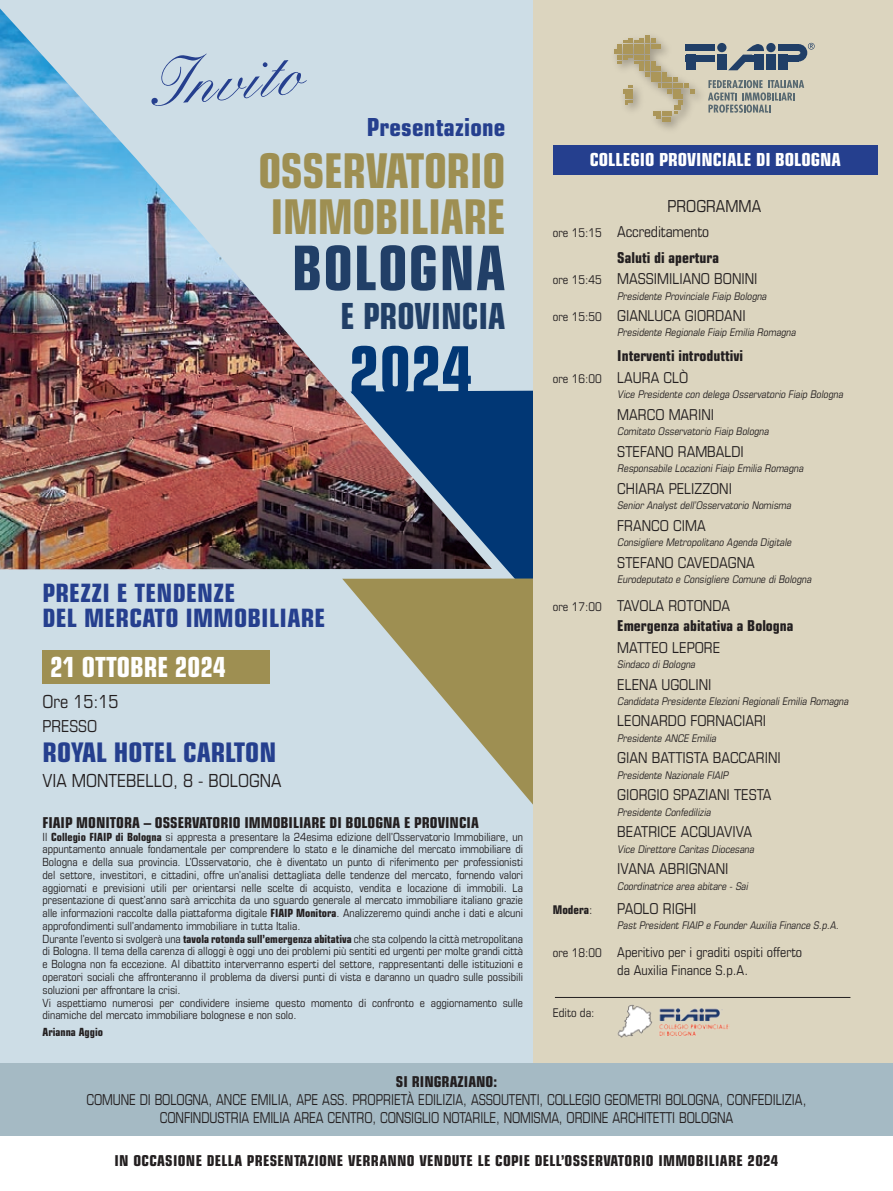
<style>
.page{position:relative;width:893px;height:1191px;background:#fff}
.page>*{position:absolute;margin:0;border:0;box-sizing:border-box;transform-origin:0 0}
.t1{font:500 66px "Kuenstler Script LT Std";color:#253f8e}
.t2{font:700 condensed 65.25px "Eurostile LT Std";color:#013775;scale:.95 1}
.t3{font:700 condensed 61.5px "Eurostile LT Std";letter-spacing:.02em;color:#213f67;scale:.92 1}
.t4{font:700 condensed 48px "Eurostile LT Std";letter-spacing:-.01em;color:#9e8f52;scale:.92 1}
.t5{font:700 condensed 36px "Eurostile LT Std";color:#213f67;scale:.92 1}
.t6{font:700 condensed 27.75px "Eurostile LT Std";color:#fff;scale:.92 1}
.t7{font:700 condensed 27px "Eurostile LT Std";color:#253f8e}
.t8{font:700 condensed 25.35px "Eurostile LT Std";letter-spacing:.01em;color:#253f8e}
.t9{font:700 condensed 24.9px "Eurostile LT Std";letter-spacing:.01em;color:#253f8e}
.t10{font:condensed 18px "Eurostile LT Std";color:#231f20}
.t11{font:700 condensed 18px "Eurostile LT Std";color:#fff}
.t12{font:condensed 16.5px "Eurostile LT Std";color:#231f20}
.Normale{font:condensed 15px "Eurostile LT Std";color:#231f20}
.Normale-2{font:condensed 15px/18px "Eurostile LT Std";color:#231f20;text-align:center;scale:.9 1}
.Normale-3{font:700 condensed 15px/19.6px "Eurostile LT Std";color:#231f20}
.Normale-4{font:700 condensed 15px "Eurostile LT Std";letter-spacing:.02em;color:#231f20}
.t13{font:condensed 13.5px/18.1px "Eurostile LT Std";color:#231f20}
.t14{font:condensed 12px "Eurostile LT Std";color:#231f20}
.t15{font:700 condensed 12px "Eurostile LT Std";color:#231f20}
.t16{font:condensed 11.25px/12.8px "Eurostile LT Std";color:#231f20;text-align:justify}
.t17{font:700 condensed 11.25px "Eurostile LT Std";color:#231f20}
.t18{font:italic condensed 10.5px "Eurostile LT Std";color:#231f20}
.s1{font-size:12px}
.s2{font-size:15px}
.s3{font-weight:400;font-size:12px}
.s4{font-weight:400}
.s5{font-weight:700}
</style>
<div class="page">
<div style="left:0;top:0;width:536px;height:1127px;background:#cddde6"></div>
<img style="left:0;top:9px;width:350px;height:560px">
<svg style="left:350px;top:390px;width:184px;height:188px;background:#34486c"></svg>
<div style="left:43px;top:650px;width:227px;height:33px;background:#9e8f52"></div>
<svg style="left:342px;top:578px;width:192px;height:272px"></svg>
<div style="left:534px;top:0;width:359px;height:1063px;background:#dcd5bf"></div>
<div style="left:553px;top:145px;width:325px;height:29px;background:#253f8e"></div>
<svg style="left:709px;top:80px;width:95px;height:33px"></svg>
<img style="left:656px;top:54px;width:53px;height:75px">
<svg style="left:614px;top:35px;width:80px;height:86px"></svg>
<div style="left:686px;top:44px;width:29px;height:7px;background:#213f67"></div>
<div style="left:686px;top:55px;width:29px;height:6px;background:#213f67"></div>
<div style="left:686px;top:55px;width:9px;height:15px;background:#213f67"></div>
<div style="left:717px;top:55px;width:9px;height:15px;background:#213f67"></div>
<svg style="left:728px;top:44px;width:36px;height:26px"></svg>
<div style="left:717px;top:43px;width:9px;height:9px;background:#213f67;border-radius:50%"></div>
<div style="left:766px;top:55px;width:10px;height:15px;background:#213f67"></div>
<div style="left:766px;top:43px;width:10px;height:9px;background:#213f67;border-radius:50%"></div>
<div style="left:778px;top:55px;width:9px;height:15px;background:#213f67"></div>
<div style="left:780px;top:55px;width:19px;height:6px;background:#213f67"></div>
<div style="left:778px;top:44px;width:21px;height:7px;background:#213f67"></div>
<svg style="left:798px;top:43px;width:17px;height:18px"></svg>
<div style="left:0;top:1063px;width:893px;height:72px;background:#a5bac4"></div>
<img style="left:617px;top:1005px;width:112px;height:32px">
<hr style="left:555px;top:997px;width:295px;height:1px;background:#231f20">
<p class="t1" style="left:146px;top:45px;width:156px;rotate:-5deg">Invito</p>
<p class="t9" style="left:367px;top:112px;width:140px">Presentazione</p>
<p class="t4" style="left:258px;top:141px;width:270px">OSSERVATORIO</p>
<p class="t4" style="left:270px;top:187px;width:257px">IMMOBILIARE</p>
<p class="t11" style="left:590px;top:149px;width:253px">COLLEGIO PROVINCIALE DI BOLOGNA</p>
<p class="t12" style="left:668px;top:196px;width:95px">PROGRAMMA</p>
<p class="Normale" style="left:553px;top:223px;width:158px"><span class="s1">ore 15:15</span> Accreditamento</p>
<p class="Normale-3" style="left:617px;top:247px;width:103px">Saluti di apertura</p>
<p class="Normale" style="left:553px;top:270px;width:206px"><span class="s1">ore 15:45</span> MASSIMILIANO BONINI</p>
<p class="t18" style="left:617px;top:289px;width:153px">Presidente Provinciale Fiaip Bologna</p>
<p class="Normale" style="left:553px;top:306px;width:194px"><span class="s1">ore 15:50</span> GIANLUCA GIORDANI</p>
<p class="t18" style="left:617px;top:326px;width:182px">Presidente Regionale Fiaip Emilia Romagna</p>
<p class="Normale-3" style="left:617px;top:346px;width:127px">Interventi introduttivi</p>
<p class="t14" style="left:553px;top:371px;width:137px">ore 16:00 <span class="s2">LAURA CLÒ</span></p>
<p class="t18" style="left:617px;top:388px;width:229px">Vice Presidente con delega Osservatorio Fiaip Bologna</p>
<p class="Normale" style="left:617px;top:405px;width:98px">MARCO MARINI</p>
<p class="t18" style="left:617px;top:425px;width:155px">Comitato Osservatorio Fiaip Bologna</p>
<p class="Normale" style="left:617px;top:442px;width:128px">STEFANO RAMBALDI</p>
<p class="t18" style="left:617px;top:462px;width:190px">Responsabile Locazioni Fiaip Emilia Romagna</p>
<p class="Normale" style="left:617px;top:479px;width:116px">CHIARA PELIZZONI</p>
<p class="t18" style="left:617px;top:499px;width:177px">Senior Analyst dell’Osservatorio Nomisma</p>
<p class="Normale" style="left:617px;top:516px;width:90px">FRANCO CIMA</p>
<p class="t18" style="left:617px;top:536px;width:178px">Consigliere Metropolitano Agenda Digitale</p>
<p class="Normale" style="left:617px;top:553px;width:139px">STEFANO CAVEDAGNA</p>
<p class="t18" style="left:617px;top:573px;width:198px">Eurodeputato e Consigliere Comune di Bologna</p>
<p class="Normale-3" style="left:617px;top:596px;width:178px;text-indent:-64px"><span class="s3">ore 17:00</span> <span class="s4">TAVOLA ROTONDA<br></span>Emergenza abitativa a Bologna</p>
<p class="Normale" style="left:617px;top:638px;width:105px">MATTEO LEPORE</p>
<p class="t18" style="left:617px;top:657px;width:81px">Sindaco di Bologna</p>
<p class="Normale" style="left:617px;top:675px;width:96px">ELENA UGOLINI</p>
<p class="t18" style="left:617px;top:694px;width:235px">Candidata Presidente Elezioni Regionali Emilia Romagna</p>
<p class="Normale" style="left:617px;top:712px;width:150px">LEONARDO FORNACIARI</p>
<p class="t18" style="left:617px;top:731px;width:102px">Presidente ANCE Emilia</p>
<p class="Normale" style="left:617px;top:749px;width:165px">GIAN BATTISTA BACCARINI</p>
<p class="t18" style="left:617px;top:768px;width:115px">Presidente Nazionale FIAIP</p>
<p class="Normale" style="left:617px;top:786px;width:156px">GIORGIO SPAZIANI TESTA</p>
<p class="t18" style="left:617px;top:805px;width:97px">Presidente Confedilizia</p>
<p class="Normale" style="left:617px;top:823px;width:136px">BEATRICE ACQUAVIVA</p>
<p class="t18" style="left:617px;top:842px;width:140px">Vice Direttore Caritas Diocesana</p>
<p class="Normale" style="left:617px;top:860px;width:113px">IVANA ABRIGNANI</p>
<p class="t18" style="left:617px;top:879px;width:134px">Coordinatrice area abitare - Sai</p>
<p class="t15" style="left:553px;top:902px;width:41px">Modera<span class="s4">:</span></p>
<p class="Normale" style="left:617px;top:899px;width:81px">PAOLO RIGHI</p>
<p class="t18" style="left:617px;top:918px;width:225px">Past President FIAIP e Founder Auxilia Finance S.p.A.</p>
<p class="t13" style="left:617px;top:942px;width:186px;text-indent:-65px"><span class="s1">ore 18:00</span> Aperitivo per i graditi ospiti offerto da Auxilia Finance S.p.A.</p>
<p class="t14" style="left:553px;top:1005px;width:43px">Edito da:</p>
<p class="t3" style="left:292px;top:231px;width:234px">BOLOGNA</p>
<p class="t5" style="left:341px;top:294px;width:181px">E PROVINCIA</p>
<p class="t2" style="left:349px;top:330px;width:132px">2024</p>
<p class="t8" style="left:43px;top:577px;width:194px">PREZZI E TENDENZE</p>
<p class="t8" style="left:43px;top:602px;width:284px">DEL MERCATO IMMOBILIARE</p>
<p class="t6" style="left:50px;top:650px;width:193px">21 OTTOBRE 2024</p>
<p class="t10" style="left:43px;top:690px;width:78px">Ore 15:15</p>
<p class="t12" style="left:43px;top:716px;width:56px">PRESSO</p>
<p class="t7" style="left:43px;top:735px;width:235px">ROYAL HOTEL CARLTON</p>
<p class="t10" style="left:43px;top:769px;width:241px">VIA MONTEBELLO, 8 - BOLOGNA</p>
<p class="Normale-3" style="left:43px;top:812px;width:438px">FIAIP MONITORA – OSSERVATORIO IMMOBILIARE DI BOLOGNA E PROVINCIA</p>
<p class="t16" style="left:43px;top:830px;width:482px">Il <span class="s5">Collegio FIAIP di Bologna</span> si appresta a presentare la 24esima edizione dell’Osservatorio Immobiliare, un appuntamento annuale fondamentale per comprendere lo stato e le dinamiche del mercato immobiliare di Bologna e della sua provincia. L’Osservatorio, che è diventato un punto di riferimento per professionisti del settore, investitori, e cittadini, offre un’analisi dettagliata delle tendenze del mercato, fornendo valori aggiornati e previsioni utili per orientarsi nelle scelte di acquisto, vendita e locazione di immobili. La presentazione di quest’anno sarà arricchita da uno sguardo generale al mercato immobiliare italiano grazie alle informazioni raccolte dalla piattaforma digitale <span class="s5">FIAIP Monitora</span>. Analizzeremo quindi anche i dati e alcuni approfondimenti sull’andamento immobiliare in tutta Italia.</p>
<p class="t16" style="left:43px;top:932px;width:482px">Durante l’evento si svolgerà una <span class="s5">tavola rotonda sull’emergenza abitativa</span> che sta colpendo la città metropolitana di Bologna. Il tema della carenza di alloggi è oggi uno dei problemi più sentiti ed urgenti per molte grandi città e Bologna non fa eccezione. Al dibattito interverranno esperti del settore, rappresentanti delle istituzioni e operatori sociali che affronteranno il problema da diversi punti di vista e daranno un quadro sulle possibili soluzioni per affrontare la crisi.</p>
<p class="t16" style="left:43px;top:996px;width:482px">Vi aspettiamo numerosi per condividere insieme questo momento di confronto e aggiornamento sulle dinamiche del mercato immobiliare bolognese e non solo.</p>
<p class="t17" style="left:43px;top:1025px;width:62px">Arianna Aggio</p>
<p class="Normale-2" style="left:86px;top:1072px;width:801px"><span class="s5">SI RINGRAZIANO:<br></span>COMUNE DI BOLOGNA, ANCE EMILIA, APE ASS. PROPRIETÀ EDILIZIA, ASSOUTENTI, COLLEGIO GEOMETRI BOLOGNA, CONFEDILIZIA,<br>CONFINDUSTRIA EMILIA AREA CENTRO, CONSIGLIO NOTARILE, NOMISMA, ORDINE ARCHITETTI BOLOGNA</p>
<p class="Normale-4" style="left:115px;top:1152px;width:665px">IN OCCASIONE DELLA PRESENTAZIONE VERRANNO VENDUTE LE COPIE DELL’OSSERVATORIO IMMOBILIARE 2024</p>
</div>
